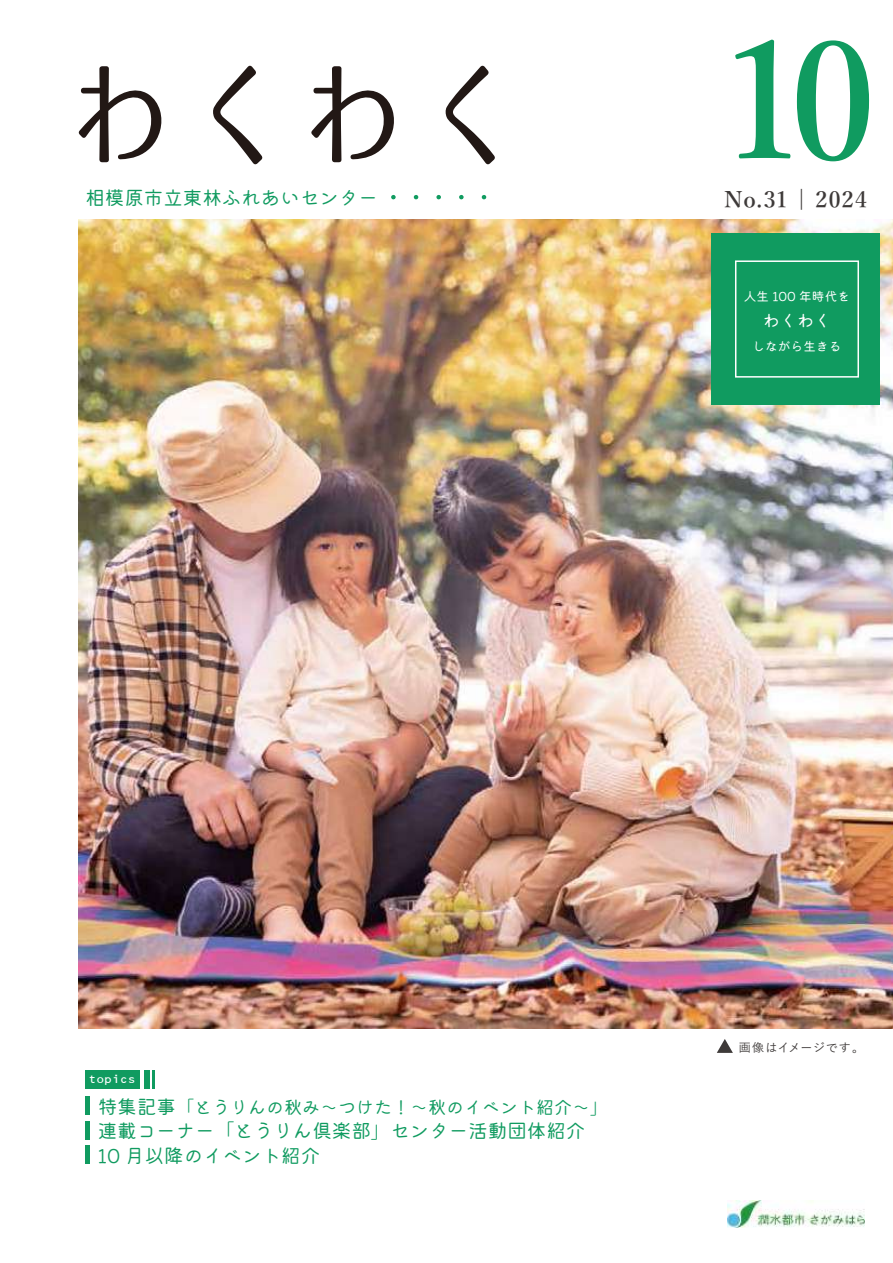
<style>
.page{position:relative;width:893px;height:1263px;background:#fff}
.page>*{position:absolute;margin:0;border:0;box-sizing:border-box;transform-origin:0 0}
.t1{font:600 161.85px "Yu Mincho";color:#109b60}
.t2{font:600 22.65px "Yu Mincho";letter-spacing:.05em;color:#3e3a39}
.t3{font:19.5px "Mamelon 3.5 Hi Regular";color:#109b60}
.t4{font:18px "Mamelon 3.5 Hi Regular";color:#109b60}
.t5{font:16.8px "Mamelon 4 Hi Regular";color:#fff}
.t6{font:12.6px "Mamelon 4 Hi Regular";color:#fff}
.t7{font:12.3px "OCRB";color:#fff;scale:1.06 1}
.t8{font:500 12px "Yu Gothic";letter-spacing:.06em;color:#3e3a39}
.s1{font-size:19.5px}
</style>
<div class="page">
<svg style="left:78px;top:66px;width:84px;height:96px"></svg>
<svg style="left:213px;top:65px;width:50px;height:100px"></svg>
<svg style="left:311px;top:66px;width:83px;height:96px"></svg>
<svg style="left:445px;top:65px;width:50px;height:100px"></svg>
<svg style="left:393px;top:195px;width:94px;height:4px"></svg>
<img style="left:728px;top:1201px;width:136px;height:26px">
<div style="left:85px;top:1070px;width:55px;height:19px;background:#109b60"></div>
<div style="left:144px;top:1070px;width:5px;height:19px;background:#109b60"></div>
<svg style="left:153px;top:1070px;width:2px;height:19px"></svg>
<div style="left:85px;top:1096px;width:5px;height:19px;background:#109b60"></div>
<div style="left:85px;top:1121px;width:5px;height:19px;background:#109b60"></div>
<div style="left:85px;top:1146px;width:5px;height:18px;background:#109b60"></div>
<svg style="left:717px;top:1039px;width:16px;height:14px"></svg>
<img style="left:79px;top:219px;width:814px;height:809px">
<div style="left:712px;top:233px;width:168px;height:172px;background:#109b60"></div>
<div style="left:735px;top:260px;width:124px;height:118px;border:2px solid #fff"></div>
<p class="t3" style="left:85px;top:185px;width:294px">相模原市立東林ふれあいセンター</p>
<h1 class="t1" style="left:720px;top:11px;width:157px">10</h1>
<p class="t2" style="left:724px;top:187px;width:144px">No.31 | 2024</p>
<p class="t6" style="left:744px;top:289px;width:108px">人生 100 年時代を</p>
<p class="t5" style="left:763px;top:311px;width:70px">わくわく</p>
<p class="t6" style="left:752px;top:339px;width:91px">しながら生きる</p>
<p class="t7" style="left:89px;top:1074px;width:46px">topics</p>
<p class="t3" style="left:98px;top:1119px;width:489px">連載コーナー「とうりん倶楽部」センター活動団体紹介</p>
<p class="t4" style="left:98px;top:1096px;width:511px"><span class="s1">特集記事</span>「とうりんの秋み～つけた！～秋のイベント紹介～」</p>
<p class="t3" style="left:98px;top:1144px;width:224px">10 月以降のイベント紹介</p>
<p class="t8" style="left:739px;top:1036px;width:127px">画像はイメージです。</p>
</div>
